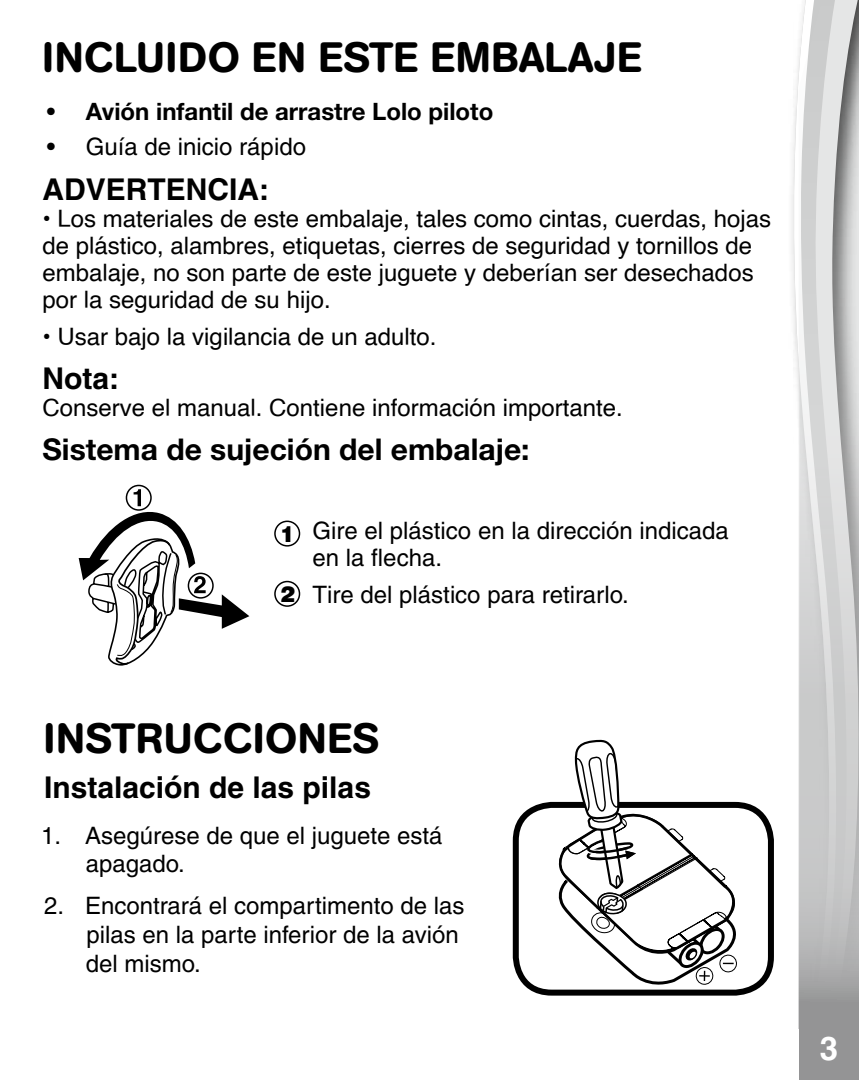
<style>
.page{position:relative;width:859px;height:1080px;background:#fff}
.page>*{position:absolute;margin:0;border:0;box-sizing:border-box;transform-origin:0 0}
.t1{font:500 42px "AG Book Rounded";letter-spacing:.02em;color:#000}
.t2{font:700 33px "Helvetica";color:#fff}
.t3{font:700 30px "Helvetica";color:#000}
.t4{font:700 30px "Helvetica Neue 75";color:#000}
.t5{font:24px/27px "Helvetica";color:#000}
.t6{font:500 24px/28.8px "Helvetica";color:#000}
.t7{font:700 24px "Helvetica Neue 75";color:#000}
.t8{font:24px "Helvetica Black cyr Bold";color:#000}
.s1{font-family:"Helvetica";font-weight:500}
.s2{font-weight:500}
.s3{font-family:"Helvetica Black cyr Bold";font-weight:400}
</style>
<div class="page">
<svg style="left:793px;top:55px;width:6px;height:974px"></svg>
<svg style="left:799px;top:0;width:60px;height:1080px;background:#c7c8c8"></svg>
<div style="left:126px;top:485px;width:26px;height:26px;border:2px solid #000;border-radius:50%"></div>
<svg style="left:79px;top:489px;width:170px;height:177px"></svg>
<div style="left:188px;top:573px;width:26px;height:26px;border:2px solid #000;border-radius:50%"></div>
<div style="left:274px;top:521px;width:26px;height:26px;border:2px solid #000;border-radius:50%"></div>
<div style="left:274px;top:581px;width:26px;height:26px;border:2px solid #000;border-radius:50%"></div>
<div style="left:513px;top:802px;width:261px;height:194px;border:6px solid #000;border-radius:36px"></div>
<svg style="left:554px;top:738px;width:274px;height:251px"></svg>
<h1 class="t1" style="left:42px;top:33px;width:601px">INCLUIDO EN ESTE EMBALAJE</h1>
<p class="t7" style="left:47px;top:97px;width:448px"><span class="s1">•</span> Avión infantil de arrastre Lolo piloto</p>
<p class="t6" style="left:47px;top:133px;width:261px">• Guía de inicio rápido</p>
<p class="t3" style="left:43px;top:171px;width:228px">ADVERTENCIA:</p>
<p class="t5" style="left:43px;top:206px;width:730px">• Los materiales de este embalaje, tales como cintas, cuerdas, hojas de plástico, alambres, etiquetas, cierres de seguridad y tornillos de embalaje, no son parte de este juguete y deberían ser desechados por la seguridad de su hijo.</p>
<p class="t5" style="left:43px;top:324px;width:395px">• Usar bajo la vigilancia de un adulto<span class="s2">.</span></p>
<p class="t3" style="left:43px;top:361px;width:78px">Nota:</p>
<p class="t5" style="left:43px;top:395px;width:582px">Conserve el manual. Contiene información importante.</p>
<p class="t4" style="left:43px;top:431px;width:489px">Sistema de sujeción del embalaje:</p>
<p class="t8" style="left:281px;top:523px;width:12px">1</p>
<p class="t6" style="left:313px;top:517px;width:418px;line-height:27px">Gire el plástico en la dirección indicada en la flecha.</p>
<p class="t6" style="left:281px;top:580px;width:350px"><span class="s3">2</span> Tire del plástico para retirarlo.</p>
<h1 class="t1" style="left:44px;top:714px;width:337px">INSTRUCCIONES</h1>
<p class="t3" style="left:44px;top:769px;width:328px">Instalación de las pilas</p>
<p class="t6" style="left:86px;top:821px;width:358px;text-indent:-44px">1. Asegúrese de que el juguete está apagado.</p>
<p class="t6" style="left:86px;top:891px;width:380px;text-indent:-41px">2. Encontrará el compartimento de las pilas en la parte inferior de la avión del mismo.</p>
<h2 class="t2" style="left:820px;top:1025px;width:24px">3 <sup>3</sup>3</h2>
</div>
